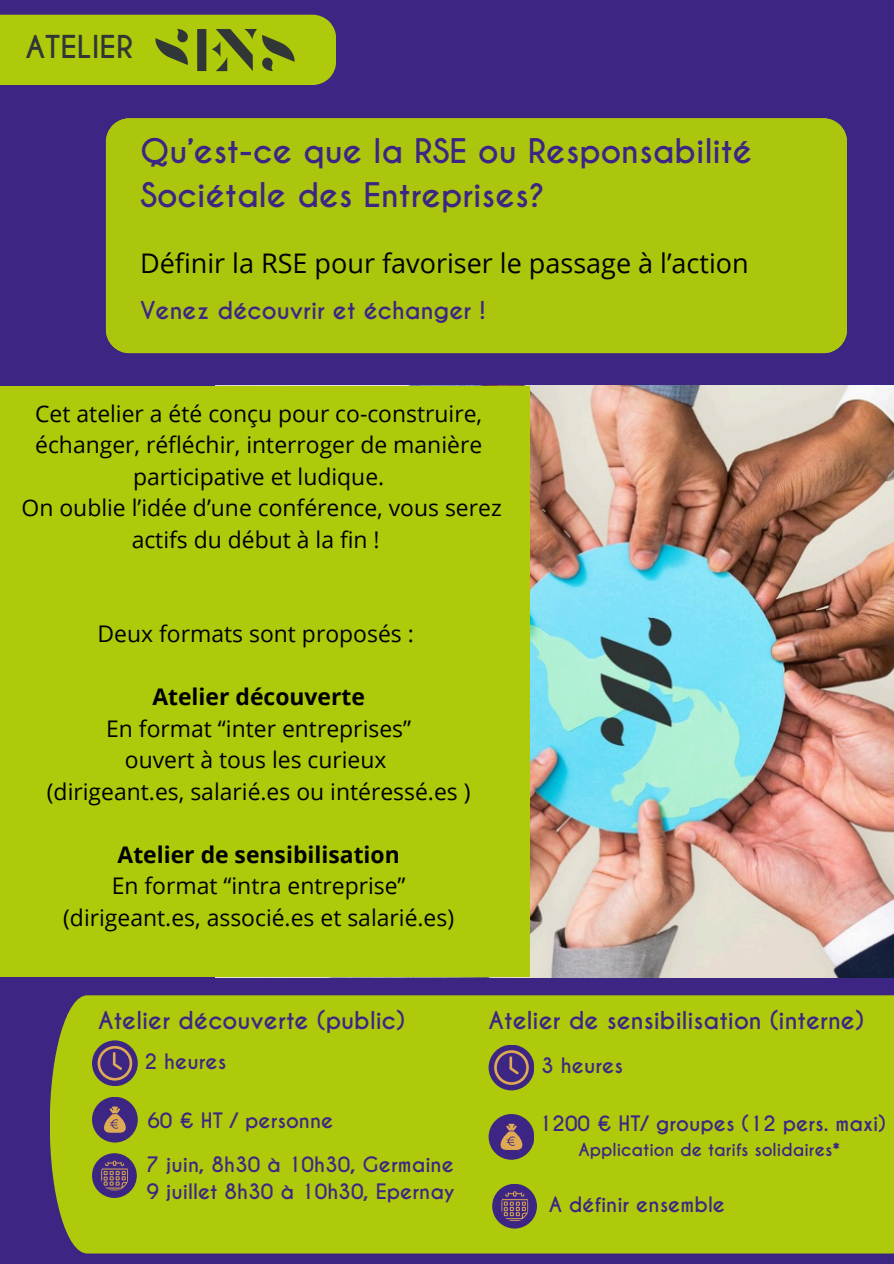
<style>
.page{position:relative;width:894px;height:1264px;background:#fff}
.page>*{position:absolute;margin:0;border:0;box-sizing:border-box;transform-origin:0 0}
.t1{font:700 31.8px/44.4px "Caviar Dreams";color:#3d2683}
.t2{font:700 29.55px "Caviar Dreams";color:#313736}
.t3{font:27px "Open Sans";color:#000}
.t4{font:700 23.1px "Caviar Dreams";color:#3d2683}
.t5{font:22.95px/31.5px "Open Sans";color:#000;text-align:center}
.t6{font:700 19.95px "Caviar Dreams";color:#3d2683}
.t7{font:700 16.95px "Caviar Dreams";color:#3d2683}
.s1{font-weight:700}
</style>
<div class="page">
<div style="left:0;top:0;width:893px;height:1263px;background:#3d2683"></div>
<div style="left:106px;top:118px;width:740px;height:235px;background:#acc60d"></div>
<img style="left:529px;top:386px;width:364px;height:591px">
<div style="left:50px;top:995px;width:843px;height:258px;background:#afca0b"></div>
<div style="left:92px;top:1040px;width:46px;height:46px;background:#3d2683;border-radius:50%"></div>
<svg style="left:97px;top:1045px;width:35px;height:35px"></svg>
<div style="left:92px;top:1153px;width:45px;height:44px;background:#3d2683;border-radius:50%"></div>
<svg style="left:101px;top:1160px;width:27px;height:30px"></svg>
<div style="left:92px;top:1096px;width:46px;height:46px;background:#3d2683;border-radius:50%"></div>
<svg style="left:104px;top:1106px;width:22px;height:26px"></svg>
<div style="left:0;top:15px;width:336px;height:70px;background:#afca0b"></div>
<img style="left:156px;top:28px;width:138px;height:43px">
<div style="left:0;top:386px;width:529px;height:591px;background:#afca0b"></div>
<svg style="left:488px;top:1044px;width:46px;height:46px"></svg>
<svg style="left:494px;top:1050px;width:34px;height:34px"></svg>
<div style="left:492px;top:1183px;width:45px;height:45px;background:#3d2683;border-radius:50%"></div>
<svg style="left:501px;top:1191px;width:27px;height:30px"></svg>
<div style="left:488px;top:1113px;width:46px;height:46px;background:#3d2683;border-radius:50%"></div>
<svg style="left:500px;top:1123px;width:22px;height:26px"></svg>
<p class="t2" style="left:25px;top:29px;width:109px">ATELIER</p>
<h4 class="t1" style="left:140px;top:130px;width:613px">Qu’est-ce que la RSE ou Responsabilité<br>Sociétale des Entreprises?</h4>
<p class="t3" style="left:140px;top:244px;width:610px">Définir la RSE pour favoriser le passage à l’action</p>
<p class="t4" style="left:140px;top:296px;width:347px">Venez découvrir et échanger !</p>
<h5 class="t5" style="left:22px;top:397px;width:481px">Cet atelier a été conçu pour co-construire, échanger, réfléchir, interroger de manière participative et ludique.<br>On oublie l’idée d’une conférence, vous serez actifs du début à la fin !</h5>
<h5 class="t5" style="left:98px;top:617px;width:317px">Deux formats sont proposés :</h5>
<h5 class="t5" style="left:47px;top:680px;width:425px"><span class="s1">Atelier découverte<br></span>En format “inter entreprises”<br>ouvert à tous les curieux<br>(dirigeant.es, salarié.es ou intéressé.es )</h5>
<h4 class="t5" style="left:63px;top:838px;width:392px"><span class="s1">Atelier de sensibilisation<br></span>En format “intra entreprise” (dirigeant.es, associé.es et salarié.es)</h4>
<p class="t4" style="left:98px;top:1006px;width:308px">Atelier découverte (public)</p>
<p class="t6" style="left:144px;top:1049px;width:83px">2 heures</p>
<h4 class="t6" style="left:147px;top:1108px;width:187px">60 € HT / personne</h4>
<h2 class="t6" style="left:146px;top:1152px;width:309px">7 juin, 8h30 à 10h30, Germaine</h2>
<h3 class="t6" style="left:146px;top:1179px;width:310px">9 juillet 8h30 à 10h30, Epernay</h3>
<p class="t4" style="left:488px;top:1006px;width:377px">Atelier de sensibilisation (interne)</p>
<p class="t6" style="left:541px;top:1053px;width:83px">3 heures</p>
<p class="t6" style="left:538px;top:1111px;width:349px">1200 € HT/ groupes (12 pers. maxi)</p>
<p class="t7" style="left:578px;top:1139px;width:263px">Application de tarifs solidaires*</p>
<p class="t6" style="left:548px;top:1192px;width:178px">A définir ensemble</p>
</div>
